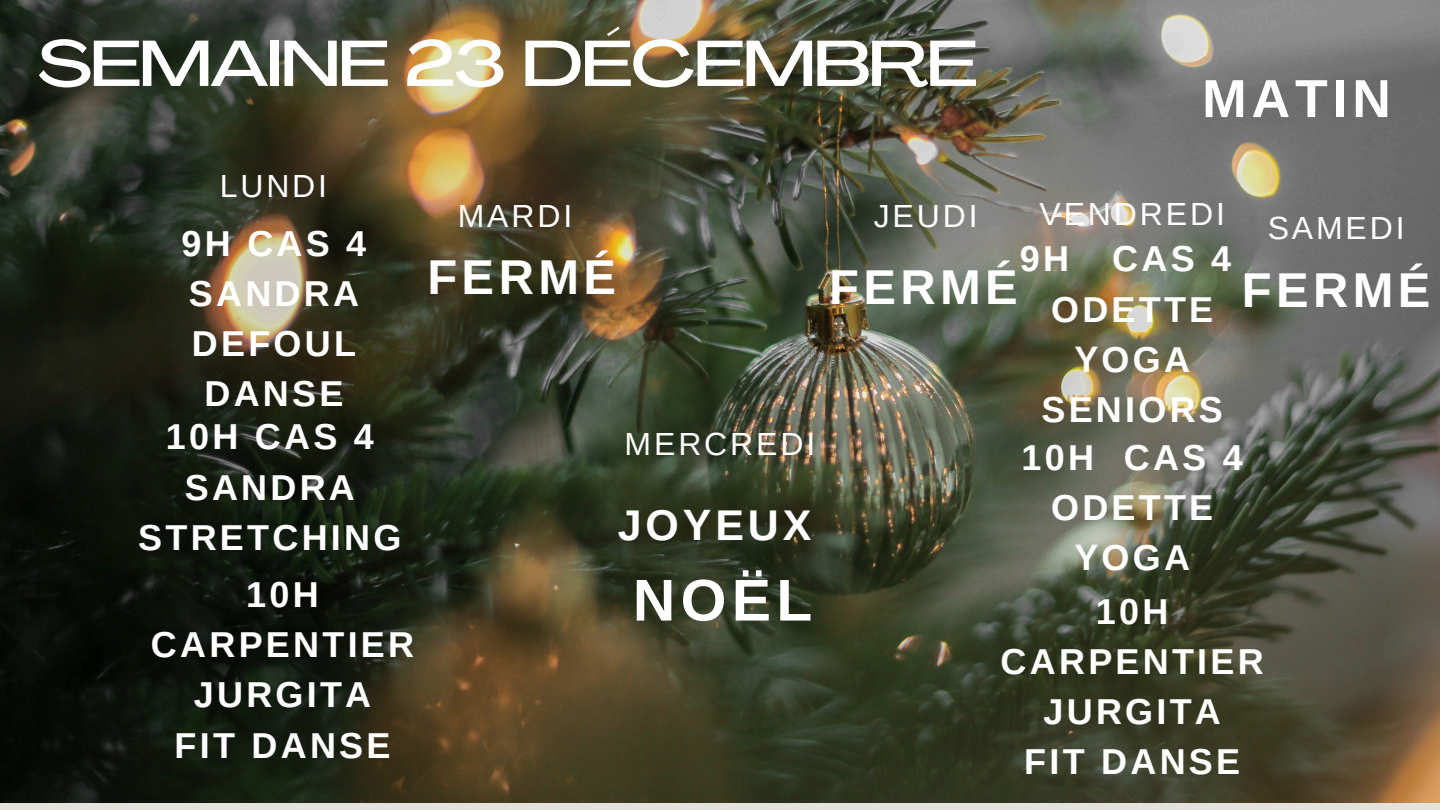
<style>
.page{position:relative;width:1440px;height:810px;background:#fff}
.page>*{position:absolute;margin:0;border:0;box-sizing:border-box;transform-origin:0 0}
.t1{font:500 63.9px "Agrandir Grand";letter-spacing:-.015em;color:#fff}
.t2{font:700 58.9px "Arimo";color:#fff}
.t3{font:700 53.6px "Arimo";letter-spacing:.09em;color:#fff}
.t4{font:700 48.9px "Arimo";letter-spacing:.09em;color:#fff}
.t5{font:700 42.9px "Arimo";letter-spacing:.09em;color:#fff}
.t6{font:700 36px/50.2px "Arimo";letter-spacing:.09em;color:#fff;text-align:center}
.t7{font:32px "Arimo";letter-spacing:.09em;color:#fff}
</style>
<div class="page">
<img style="left:0;top:0;width:1440px;height:802px">
<p class="t1" style="left:38px;top:38px;width:941px">SEMAINE 23 DÉCEMBRE</p>
<p class="t7" style="left:220px;top:168px;width:109px">LUNDI</p>
<h1 class="t3" style="left:1202px;top:69px;width:190px">MATIN</h1>
<p class="t6" style="left:182px;top:218px;width:186px">9H CAS 4<br>SANDRA<br>DEFOUL<br>DANSE</p>
<p class="t6" style="left:138px;top:412px;width:265px">10H CAS 4<br>SANDRA<br>STRETCHING</p>
<p class="t6" style="left:151px;top:569px;width:265px">10H<br>CARPENTIER<br>JURGITA<br>FIT DANSE</p>
<h2 class="t7" style="left:458px;top:198px;width:116px">MARDI</h2>
<p class="t7" style="left:874px;top:198px;width:105px">JEUDI</p>
<p class="t7" style="left:1039px;top:196px;width:187px">VENDREDI</p>
<p class="t7" style="left:1268px;top:210px;width:139px">SAMEDI</p>
<h4 class="t6" style="left:1020px;top:234px;width:213px">9H CAS 4<br>ODETTE<br>YOGA<br>SENIORS</h4>
<h4 class="t4" style="left:427px;top:249px;width:190px">FERMÉ</h4>
<h2 class="t4" style="left:829px;top:260px;width:190px">FERMÉ</h2>
<h2 class="t4" style="left:1242px;top:263px;width:190px">FERMÉ</h2>
<p class="t7" style="left:625px;top:426px;width:192px">MERCREDI</p>
<h4 class="t5" style="left:618px;top:502px;width:195px">JOYEUX</h4>
<h4 class="t2" style="left:633px;top:567px;width:181px">NOËL</h4>
<p class="t6" style="left:1022px;top:432px;width:223px">10H CAS 4<br>ODETTE<br>YOGA</p>
<h2 class="t6" style="left:1001px;top:586px;width:265px">10H<br>CARPENTIER<br>JURGITA<br>FIT DANSE</h2>
</div>
